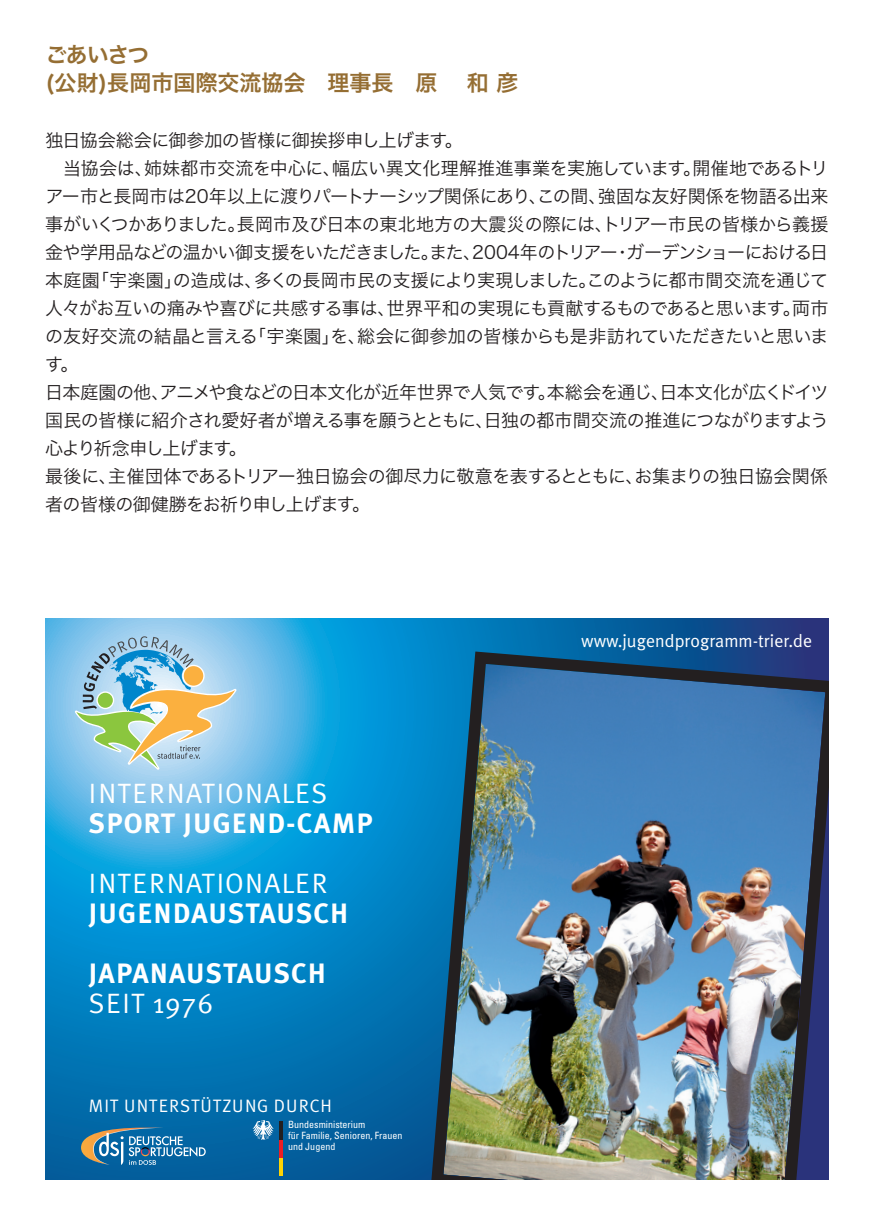
<style>
.page{position:relative;width:874px;height:1225px;background:#fff}
.page>*{position:absolute;margin:0;border:0;box-sizing:border-box;transform-origin:0 0}
.t1{font:700 28px/60px "Meta Plus";letter-spacing:.04em;color:#fff}
.t2{font:28px "Meta Plus Normal";letter-spacing:.05em;color:#fff}
.t3{font:22px/28px "Hira Kaku Pro W6 90 pv RKSJ H";color:#956e33}
.t4{font:18px/28px "Hira Kaku Pro W3 90 pv RKSJ H";letter-spacing:-.025em;color:#231f20}
.t5{font:18px "Meta Plus Normal";color:#fff}
.t6{font:18px "Meta Plus Normal";letter-spacing:.04em;color:#fff}
.t7{font:condensed 10px/11px "Univers LT Std";color:#fff}
</style>
<div class="page">
<svg style="left:45px;top:618px;width:783px;height:561px;background:#158ac7"></svg>
<img style="left:424px;top:645px;width:404px;height:534px">
<svg style="left:74px;top:636px;width:163px;height:135px;background:#a9c7c5"></svg>
<img style="left:81px;top:1127px;width:83px;height:37px">
<svg style="left:99px;top:1132px;width:24px;height:33px"></svg>
<svg style="left:129px;top:1136px;width:77px;height:29px;background:#3c84b4"></svg>
<hr style="left:279px;top:1157px;width:3px;height:18px;background:#fed304">
<hr style="left:279px;top:1139px;width:3px;height:18px;background:#ee1d23">
<hr style="left:279px;top:1121px;width:3px;height:18px;background:#231f20">
<svg style="left:252px;top:1120px;width:21px;height:19px"></svg>
<p class="t3" style="left:45px;top:43px;width:474px">ごあいさつ<br>(公財)長岡市国際交流協会　理事長　原　 和 彦</p>
<p class="t4" style="left:45px;top:128px;width:784px">独日協会総会に御参加の皆様に御挨拶申し上げます。<br>　当協会は、姉妹都市交流を中心に、幅広い異文化理解推進事業を実施しています。開催地であるトリアー市と長岡市は20年以上に渡りパートナーシップ関係にあり、この間、強固な友好関係を物語る出来事がいくつかありました。長岡市及び日本の東北地方の大震災の際には、トリアー市民の皆様から義援金や学用品などの温かい御支援をいただきました。また、2004年のトリアー・ガーデンショーにおける日本庭園「宇楽園」の造成は、多くの長岡市民の支援により実現しました。このように都市間交流を通じて人々がお互いの痛みや喜びに共感する事は、世界平和の実現にも貢献するものであると思います。両市の友好交流の結晶と言える「宇楽園」を、総会に御参加の皆様からも是非訪れていただきたいと思います。<br>日本庭園の他、アニメや食などの日本文化が近年世界で人気です。本総会を通じ、日本文化が広くドイツ国民の皆様に紹介され愛好者が増える事を願うとともに、日独の都市間交流の推進につながりますよう心より祈念申し上げます。<br>最後に、主催団体であるトリアー独日協会の御尽力に敬意を表するとともに、お集まりの独日協会関係者の皆様の御健勝をお祈り申し上げます。</p>
<h1 class="t2" style="left:89px;top:782px;width:240px">INTERNATIONALES</h1>
<h1 class="t1" style="left:89px;top:794px;width:285px">SPORT JUGEND-CAMP</h1>
<h1 class="t2" style="left:89px;top:872px;width:240px">INTERNATIONALER</h1>
<h1 class="t1" style="left:89px;top:884px;width:261px">JUGENDAUSTAUSCH<br>JAPANAUSTAUSCH</h1>
<h1 class="t2" style="left:89px;top:992px;width:125px">SEIT 1976</h1>
<p class="t6" style="left:89px;top:1098px;width:244px">MIT UNTERSTÜTZUNG DURCH</p>
<p class="t7" style="left:288px;top:1120px;width:116px">Bundesministerium<br>für Familie, Senioren, Frauen und Jugend</p>
<p class="t5" style="left:581px;top:633px;width:232px">www.jugendprogramm-trier.de</p>
</div>
